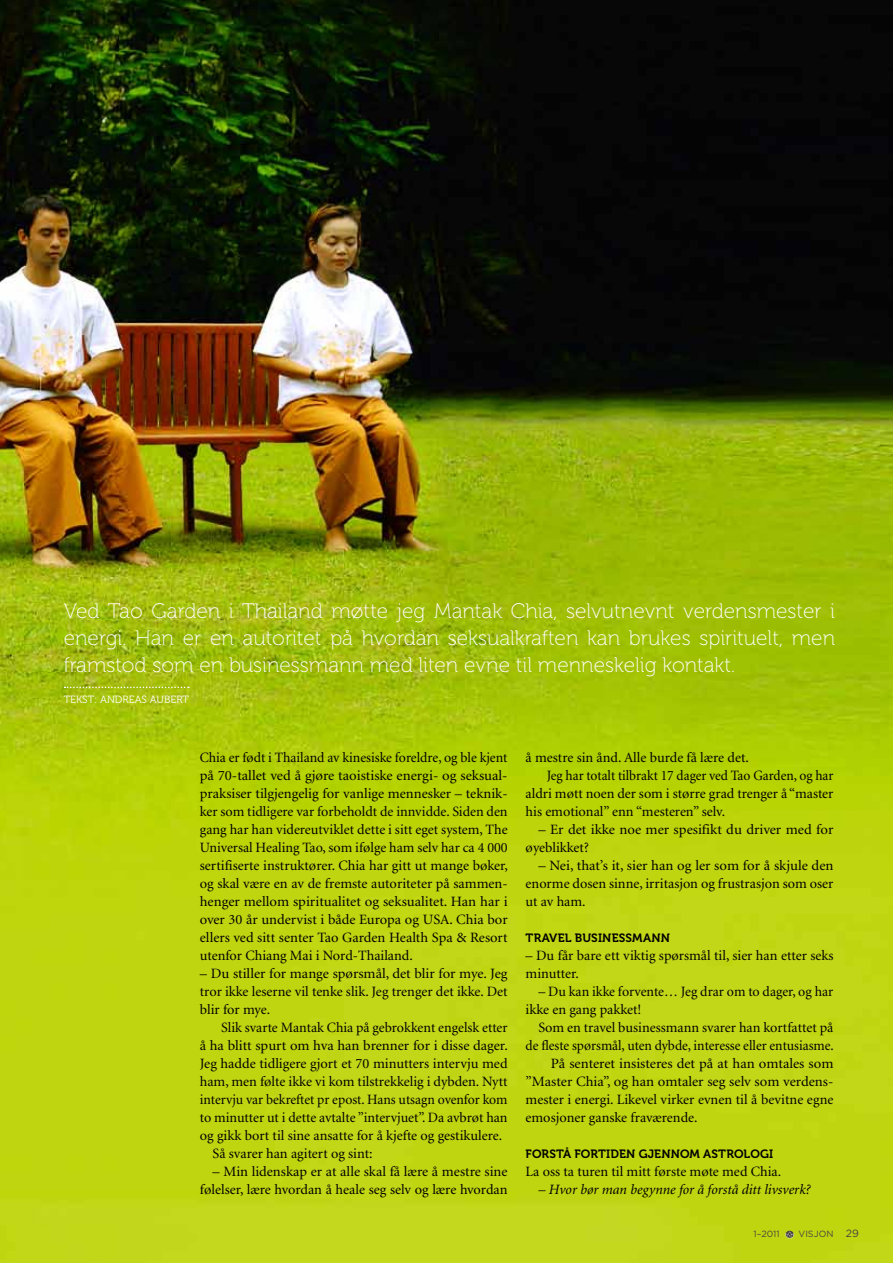
<style>
.page{position:relative;width:893px;height:1263px;background:#fff}
.page>*{position:absolute;margin:0;border:0;box-sizing:border-box;transform-origin:0 0}
.t1{font:21px/27px "Museo 100";color:#fff;text-align:justify}
.t2{font:14.25px/18px "Minion";color:#000;text-align:justify}
.t3{font:14.25px "Minion";color:#000;scale:.96 1}
.t4{font:14.25px "Minion";color:#000;scale:.95 1}
.t5{font:italic 14.25px "Minion";color:#000}
.t6{font:12px "Museo 700";letter-spacing:.01em;color:#000}
.t7{font:10.5px "Museo 300";color:#fff}
.t8{font:9px "Gotham";color:#484440}
.s1{font-size:10.5px}
</style>
<div class="page">
<img style="left:0;top:0;width:893px;height:1263px">
<svg style="left:65px;top:687px;width:124px;height:1px"></svg>
<svg style="left:785px;top:1231px;width:9px;height:8px"></svg>
<h1 class="t1" style="left:64px;top:597px;width:773px">Ved Tao Garden i Thailand møtte jeg Mantak Chia, selvutnevnt verdensmester i energi. Han er en autoritet på hvordan seksualkraften kan brukes spirituelt, men framstod som en businessmann med liten evne til menneskelig kontakt.</h1>
<p class="t7" style="left:64px;top:694px;width:126px">TEKST: ANDREAS AUBERT</p>
<p class="t2" style="left:200px;top:749px;width:310px">Chia er født i Thailand av kinesiske foreldre, og ble kjent på 70-tallet ved å gjøre taoistiske energi- og seksual&shy;praksiser tilgjengelig for vanlige mennesker – teknik&shy;ker som tidligere var forbeholdt de innvidde. Siden den gang har han videreutviklet dette i sitt eget system, The Universal Healing Tao, som ifølge ham selv har ca 4 000 sertifiserte instruktører. Chia har gitt ut mange bøker, og skal være en av de fremste autoriteter på sammen&shy;henger mellom spiritualitet og seksualitet. Han har i over 30 år undervist i både Europa og USA. Chia bor ellers ved sitt senter Tao Garden Health Spa &amp; Resort utenfor Chiang Mai i Nord-Thailand.</p>
<p class="t2" style="left:200px;top:965px;width:309px">– Du stiller for mange spørsmål, det blir for mye. Jeg tror ikke leserne vil tenke slik. Jeg trenger det ikke. Det blir for mye.</p>
<p class="t2" style="left:221px;top:1019px;width:288px">Slik svarte Mantak Chia på gebrokkent engelsk etter</p>
<p class="t2" style="left:200px;top:1037px;width:310px">å ha blitt spurt om hva han brenner for i disse dager.</p>
<p class="t2" style="left:200px;top:1055px;width:309px">Jeg hadde tidligere gjort et 70 minutters intervju med</p>
<p class="t2" style="left:200px;top:1073px;width:309px">ham, men følte ikke vi kom tilstrekkelig i dybden. Nytt</p>
<p class="t3" style="left:200px;top:1092px;width:322px">intervju var bekreftet pr epost. Hans utsagn ovenfor kom</p>
<p class="t2" style="left:200px;top:1109px;width:309px">to minutter ut i dette avtalte ”intervjuet”. Da avbrøt han</p>
<p class="t2" style="left:200px;top:1127px;width:304px">og gikk bort til sine ansatte for å kjefte og gestikulere.</p>
<p class="t2" style="left:213px;top:1145px;width:162px">Så svarer han agitert og sint:</p>
<p class="t2" style="left:200px;top:1163px;width:309px;text-align:right">– Min lidenskap er at alle skal få lære å mestre sine følelser, lære hvordan å heale seg selv og lære hvordan</p>
<p class="t2" style="left:526px;top:749px;width:225px">å mestre sin ånd. Alle burde få lære det.</p>
<p class="t4" style="left:547px;top:768px;width:303px">Jeg har totalt tilbrakt 17 dager ved Tao Garden, og har</p>
<p class="t2" style="left:526px;top:785px;width:309px">aldri møtt noen der som i større grad trenger å “master</p>
<p class="t2" style="left:526px;top:803px;width:201px">his emotional” enn “mesteren” selv.</p>
<p class="t2" style="left:526px;top:821px;width:309px;text-indent:13px">– Er det ikke noe mer spesifikt du driver med for øyeblikket?</p>
<p class="t2" style="left:526px;top:857px;width:309px;text-indent:13px">– Nei, that’s it, sier han og ler som for å skjule den enorme dosen sinne, irritasjon og frustrasjon som oser ut av ham.</p>
<p class="t6" style="left:526px;top:931px;width:146px">TRAVEL BUSINESSMANN</p>
<p class="t2" style="left:526px;top:947px;width:309px">– Du får bare ett viktig spørsmål til, sier han etter seks minutter.</p>
<p class="t2" style="left:526px;top:983px;width:309px;text-indent:13px">– Du kan ikke forvente… Jeg drar om to dager, og har ikke en gang pakket!</p>
<p class="t2" style="left:538px;top:1019px;width:297px">Som en travel businessmann svarer han kortfattet på</p>
<p class="t3" style="left:526px;top:1038px;width:323px">de fleste spørsmål, uten dybde, interesse eller entusiasme.</p>
<p class="t2" style="left:551px;top:1055px;width:284px">På senteret insisteres det på at han omtales som</p>
<p class="t2" style="left:526px;top:1073px;width:309px">”Master Chia”, og han omtaler seg selv som verdens-</p>
<p class="t2" style="left:526px;top:1091px;width:309px">mester i energi. Likevel virker evnen til å bevitne egne</p>
<p class="t2" style="left:526px;top:1109px;width:173px">emosjoner ganske fraværende.</p>
<p class="t6" style="left:526px;top:1147px;width:249px">FORSTÅ FORTIDEN GJENNOM ASTROLOGI</p>
<p class="t2" style="left:526px;top:1163px;width:257px">La oss ta turen til mitt første møte med Chia.</p>
<p class="t5" style="left:538px;top:1182px;width:274px">– Hvor bør man begynne for å forstå ditt livsverk?</p>
<p class="t8" style="left:753px;top:1229px;width:28px">1–2011</p>
<p class="t8" style="left:799px;top:1229px;width:62px">VISJON <span class="s1">29</span></p>
</div>
